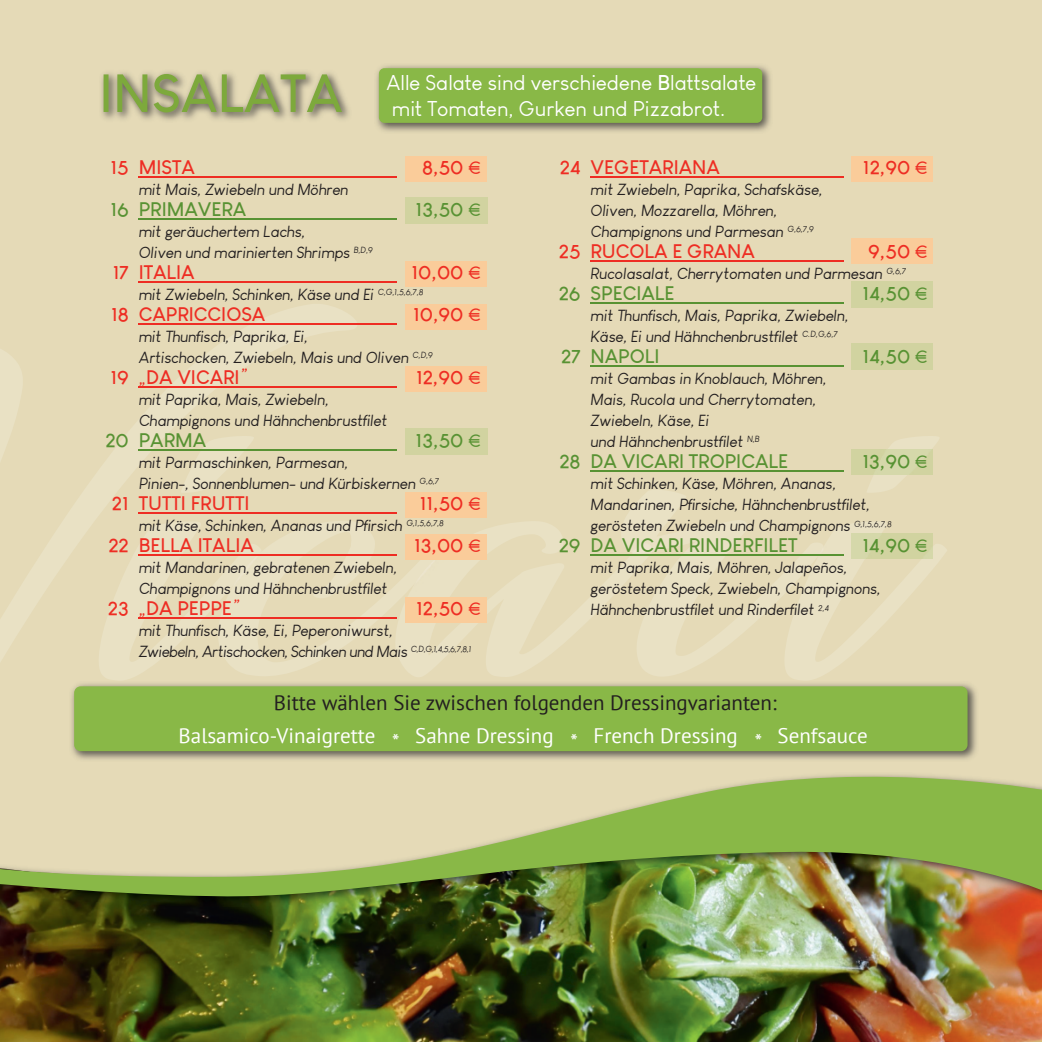
<style>
.page{position:relative;width:1042px;height:1042px;background:#e5dab7}
.page>*{position:absolute;margin:0;border:0;box-sizing:border-box;transform-origin:0 0}
.t1{font:700 52.5px "Louis George Cafe";color:#7da93c}
.t2{font:21px "Louis George Cafe";color:#fff}
.t3{font:21px "PT Sans";color:#fff}
.t4{font:21px "PT Sans";color:#231f20}
.t5{font:700 19.25px "Louis George Cafe";color:#ee2d23}
.t6{font:700 19.25px "Louis George Cafe";color:#589233}
.t7{font:italic 15.75px/21px "Louis George Cafe";color:#231f20}
.t8{font:italic 15.75px/21px "Louis George Cafe";letter-spacing:-.025em;color:#231f20}
.s1{font-weight:700}
.s2{font-weight:400}
</style>
<div class="page">
<img style="left:0;top:907px;width:1042px;height:135px">
<img style="left:99px;top:436px;width:155px;height:244px">
<img style="left:218px;top:521px;width:177px;height:155px">
<img style="left:395px;top:521px;width:226px;height:156px">
<img style="left:621px;top:490px;width:163px;height:186px">
<img style="left:784px;top:436px;width:163px;height:244px">
<img style="left:0;top:898px;width:1042px;height:9px">
<img style="left:0;top:774px;width:1042px;height:124px">
<img style="left:376px;top:65px;width:395px;height:67px">
<div style="left:379px;top:68px;width:383px;height:55px;background:#89b847;border-radius:5px"></div>
<img style="left:71px;top:683px;width:906px;height:77px">
<div style="left:74px;top:686px;width:893px;height:65px;background:#89b847;border-radius:6px"></div>
<div style="left:406px;top:156px;width:81px;height:26px;background:#facc9a"></div>
<div style="left:406px;top:261px;width:81px;height:25px;background:#facc9a"></div>
<div style="left:406px;top:304px;width:81px;height:25px;background:#facc9a"></div>
<div style="left:406px;top:367px;width:81px;height:25px;background:#facc9a"></div>
<div style="left:406px;top:492px;width:81px;height:26px;background:#facc9a"></div>
<div style="left:406px;top:534px;width:81px;height:25px;background:#facc9a"></div>
<div style="left:406px;top:597px;width:81px;height:25px;background:#facc9a"></div>
<img style="left:101px;top:72px;width:248px;height:48px">
<hr style="left:139px;top:176px;width:258px;height:2px;background:#ee2d23">
<hr style="left:139px;top:218px;width:258px;height:2px;background:#589233">
<hr style="left:139px;top:281px;width:258px;height:2px;background:#ee2d23">
<hr style="left:139px;top:323px;width:258px;height:2px;background:#ee2d23">
<hr style="left:139px;top:386px;width:258px;height:2px;background:#ee2d23">
<hr style="left:139px;top:449px;width:258px;height:2px;background:#589233">
<hr style="left:139px;top:512px;width:258px;height:2px;background:#ee2d23">
<hr style="left:139px;top:554px;width:258px;height:2px;background:#ee2d23">
<hr style="left:139px;top:617px;width:258px;height:2px;background:#ee2d23">
<div style="left:851px;top:157px;width:81px;height:25px;background:#facc9a"></div>
<img style="left:851px;top:533px;width:81px;height:25px">
<div style="left:851px;top:239px;width:81px;height:25px;background:#facc9a"></div>
<div style="left:851px;top:450px;width:81px;height:25px;background:#d3d6a7"></div>
<hr style="left:590px;top:176px;width:253px;height:1px;background:#ee2d23">
<hr style="left:590px;top:260px;width:253px;height:1px;background:#ee2d23">
<hr style="left:590px;top:302px;width:253px;height:1px;background:#589233">
<hr style="left:590px;top:365px;width:253px;height:1px;background:#589233">
<hr style="left:590px;top:470px;width:253px;height:1px;background:#589233">
<hr style="left:590px;top:554px;width:253px;height:1px;background:#589233">
<h1 class="t1" style="left:99px;top:74px;width:245px">INSALATA</h1>
<h2 class="t2" style="left:387px;top:74px;width:371px">Alle Salate sind verschiedene <span class="s1">B</span>lattsalate</h2>
<h2 class="t2" style="left:392px;top:101px;width:335px">mit Tomaten, Gurken und Pizzabrot.</h2>
<p class="t5" style="left:110px;top:160px;width:86px">15 MISTA</p>
<p class="t5" style="left:422px;top:160px;width:61px">8,50 <span class="s2">€</span></p>
<p class="t7" style="left:139px;top:181px;width:211px">mit Mais, Zwiebeln und Möhren</p>
<p class="t6" style="left:110px;top:202px;width:138px">16 PRIMAVERA</p>
<p class="t6" style="left:416px;top:202px;width:67px">13,50 <span class="s2">€</span></p>
<p class="t7" style="left:139px;top:223px;width:236px">mit geräuchertem Lachs,<br>Oliven und marinierten Shrimps <sup>B,D,9</sup></p>
<p class="t5" style="left:113px;top:265px;width:83px">17 ITALIA</p>
<p class="t5" style="left:411px;top:265px;width:71px">10,00 <span class="s2">€</span></p>
<p class="t7" style="left:139px;top:286px;width:286px">mit Zwiebeln, Schinken, Käse und Ei <sup>C,G,1,5,6,7,8</sup></p>
<p class="t5" style="left:111px;top:307px;width:156px">18 CAPRICCIOSA</p>
<p class="t5" style="left:413px;top:307px;width:70px">10,90 <span class="s2">€</span></p>
<p class="t7" style="left:139px;top:328px;width:296px">mit Thunf<span class="s1">i</span>sch, Paprika, Ei,<br>Artischocken, Zwiebeln, Mais und Oliven <sup>C,D,9</sup></p>
<p class="t5" style="left:110px;top:370px;width:139px">19 <span class="s2">„</span>DA VICARI<span class="s2">”</span></p>
<p class="t5" style="left:416px;top:370px;width:66px">12,90 <span class="s2">€</span></p>
<p class="t7" style="left:139px;top:391px;width:250px">mit Paprika, Mais, Zwiebeln,<br>Champignons und Hähnchenbrustf<span class="s1">i</span>let</p>
<p class="t6" style="left:105px;top:433px;width:102px">20 PARMA</p>
<p class="t6" style="left:416px;top:433px;width:67px">13,50 <span class="s2">€</span></p>
<p class="t7" style="left:139px;top:454px;width:302px">mit Parmaschinken, Parmesan,<br>Pinien-, Sonnenblumen- und Kürbiskernen <sup>G,6,7</sup></p>
<p class="t5" style="left:112px;top:496px;width:139px">21 TUTTI FRUTTI</p>
<p class="t5" style="left:420px;top:496px;width:63px">11,50 <span class="s2">€</span></p>
<p class="t7" style="left:139px;top:517px;width:307px">mit Käse, Schinken, Ananas und Pf<span class="s1">i</span>rsich <sup>G,1,5,6,7,8</sup></p>
<p class="t5" style="left:108px;top:538px;width:147px">22 BELLA ITALIA</p>
<p class="t5" style="left:414px;top:538px;width:69px">13,00 <span class="s2">€</span></p>
<p class="t7" style="left:139px;top:559px;width:260px">mit Mandarinen, gebratenen Zwiebeln,<br>Champignons und Hähnchenbrustf<span class="s1">i</span>let</p>
<p class="t5" style="left:108px;top:601px;width:134px">23 <span class="s2">„</span>DA PEPPE<span class="s2">”</span></p>
<p class="t5" style="left:416px;top:601px;width:66px">12,50 <span class="s2">€</span></p>
<p class="t8" style="left:139px;top:622px;width:334px">mit Thunf<span class="s1">i</span>sch, Käse, Ei, Peperoniwurst,<br>Zwiebeln, Artischocken, Schinken und Mais <sup>C,D,G,1,4,5,6,7,8,1</sup></p>
<p class="t5" style="left:560px;top:160px;width:162px">24 VEGETARIANA</p>
<p class="t5" style="left:863px;top:160px;width:66px">12,90 <span class="s2">€</span></p>
<p class="t7" style="left:590px;top:180px;width:233px">mit Zwiebeln, Paprika, Schafskäse,<br>Oliven, Mozzarella, Möhren,<br>Champignons und Parmesan <sup>G,6,7,9</sup></p>
<p class="t5" style="left:559px;top:244px;width:198px">25 RUCOLA E GRANA</p>
<p class="t5" style="left:868px;top:244px;width:61px">9,50 <span class="s2">€</span></p>
<p class="t7" style="left:590px;top:264px;width:317px">Rucolasalat, Cherrytomaten und Parmesan <sup>G,6,7</sup></p>
<p class="t6" style="left:559px;top:286px;width:117px">26 SPECIALE</p>
<p class="t6" style="left:862px;top:286px;width:67px">14,50 <span class="s2">€</span></p>
<p class="t7" style="left:590px;top:306px;width:259px">mit Thunf<span class="s1">i</span>sch, Mais, Paprika, Zwiebeln,<br>Käse, Ei und Hähnchenbrustf<span class="s1">i</span>let <sup>C.D,G,6,7</sup></p>
<p class="t6" style="left:561px;top:349px;width:100px">27 NAPOLI</p>
<p class="t6" style="left:862px;top:349px;width:67px">14,50 <span class="s2">€</span></p>
<p class="t7" style="left:590px;top:369px;width:237px">mit Gambas in Knoblauch, Möhren,<br>Mais, Rucola und Cherrytomaten,<br>Zwiebeln, Käse, Ei<br>und Hähnchenbrustf<span class="s1">i</span>let <sup>N,B</sup></p>
<p class="t6" style="left:559px;top:454px;width:230px">28 DA VICARI TROPICALE</p>
<p class="t6" style="left:862px;top:454px;width:67px">13,90 <span class="s2">€</span></p>
<p class="t7" style="left:590px;top:474px;width:303px">mit Schinken, Käse, Möhren, Ananas,<br>Mandarinen, Pf<span class="s1">i</span>rsiche, Hähnchenbrustf<span class="s1">i</span>let, gerösteten Zwiebeln und Champignons <sup>G,1,5,6,7,8</sup></p>
<p class="t6" style="left:559px;top:538px;width:240px">29 DA VICARI RINDERFILET</p>
<p class="t6" style="left:862px;top:538px;width:67px">14,90 <span class="s2">€</span></p>
<p class="t7" style="left:590px;top:558px;width:291px">mit Paprika, Mais, Möhren, Jalapeños, geröstetem Speck, Zwiebeln, Champignons,<br>Hähnchenbrustf<span class="s1">i</span>let und Rinderf<span class="s1">i</span>let <sup>2,4</sup></p>
<h2 class="t4" style="left:274px;top:688px;width:504px">Bitte wählen Sie zwischen folgenden Dressingvarianten:</h2>
<h2 class="t3" style="left:179px;top:722px;width:691px">Balsamico-Vinaigrette * Sahne Dressing * French Dressing * Senfsauce</h2>
</div>
